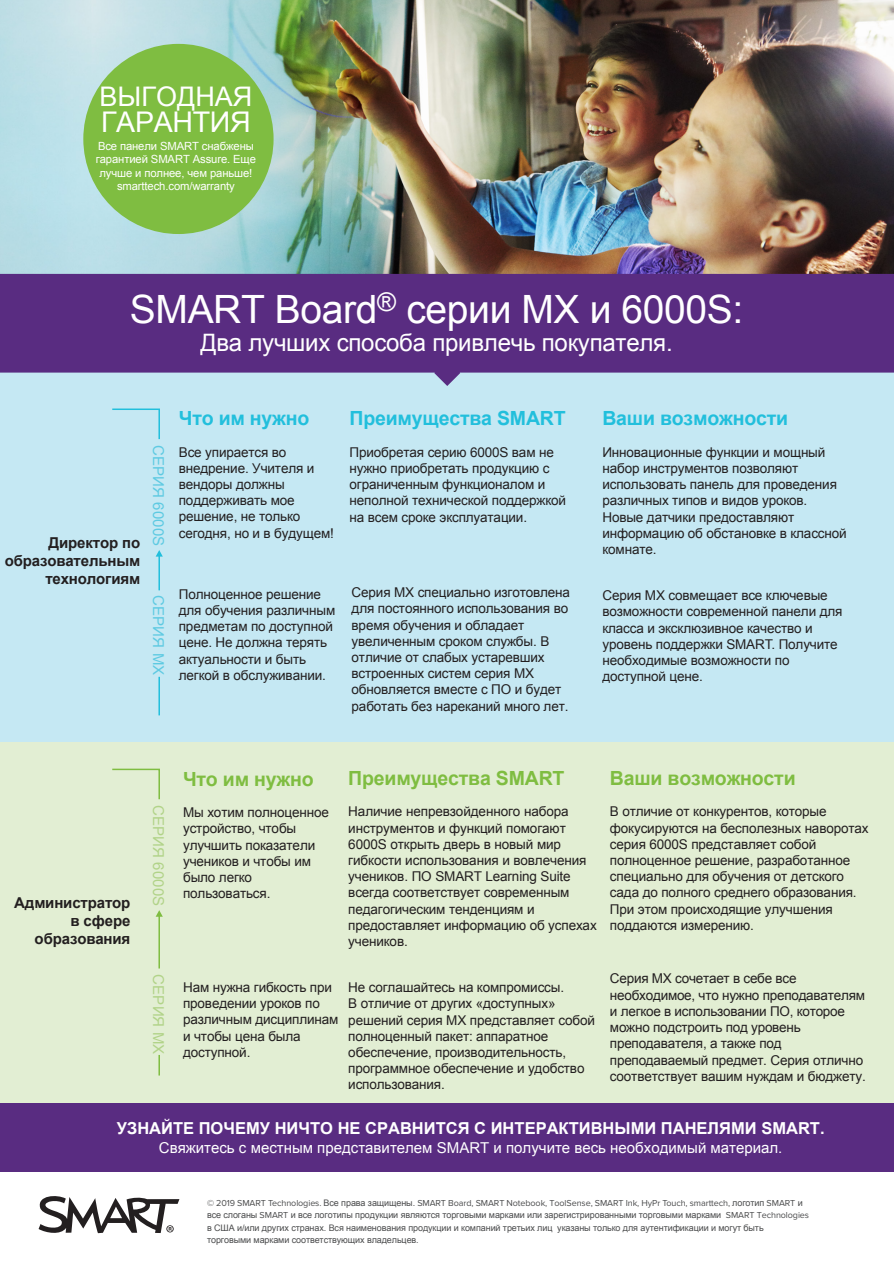
<style>
.page{position:relative;width:894px;height:1263px;background:#fff}
.page>*{position:absolute;margin:0;border:0;box-sizing:border-box;transform-origin:0 0}
.t1{font:39px "Arial";letter-spacing:-.01em;color:#fff}
.t2{font:28.5px "Arial";letter-spacing:-.01em;color:#fff}
.t3{font:27px "Arial";color:#fff}
.t4{font:24px "Arial";letter-spacing:-.01em;color:#fff}
.t5{font:700 19.5px "Arial";letter-spacing:-.01em;color:#22bfdc}
.t6{font:700 19.5px "Arial";letter-spacing:-.01em;color:#7fbd41}
.t7{font:700 16.5px "Arial";color:#fff}
.t8{font:15px "Arial";color:#fff}
.t9{font:700 15px/18px "Arial";letter-spacing:-.01em;color:#231f20;text-align:right}
.t10{font:15px "Arial";letter-spacing:.01em;color:#5ecae2}
.t11{font:15px "Arial";letter-spacing:.01em;color:#b1d388}
.t12{font:13.5px/16.2px "Arial";letter-spacing:-.01em;color:#231f20}
.t13{font:11.25px/13.2px "Arial";letter-spacing:-.01em;color:#fff;text-align:center}
.t14{font:9px/12.1px "Arial";letter-spacing:-.01em;color:#4b4c4d}
.s1{font-family:"Proxima Nova"}
</style>
<div class="page">
<img style="left:0;top:0;width:893px;height:274px">
<div style="left:0;top:732px;width:893px;height:428px;background:#e2eed3"></div>
<div style="left:0;top:338px;width:893px;height:404px;background:#c5e8f3"></div>
<svg style="left:112px;top:408px;width:48px;height:32px"></svg>
<svg style="left:0;top:274px;width:893px;height:112px;background:#65428e"></svg>
<hr style="left:158px;top:553px;width:2px;height:37px;background:#22bfdc">
<hr style="left:158px;top:677px;width:2px;height:38px;background:#22bfdc">
<svg style="left:112px;top:768px;width:48px;height:32px"></svg>
<div style="left:83px;top:44px;width:190px;height:190px;background:#7fbd41;border-radius:50%"></div>
<div style="left:0;top:1103px;width:893px;height:68px;background:#592c81"></div>
<hr style="left:158px;top:913px;width:2px;height:55px;background:#7fbd41">
<hr style="left:158px;top:1055px;width:2px;height:20px;background:#7fbd41">
<svg style="left:156px;top:550px;width:7px;height:6px"></svg>
<svg style="left:156px;top:910px;width:7px;height:6px"></svg>
<svg style="left:38px;top:1196px;width:141px;height:38px"></svg>
<p class="t3" style="left:99px;top:79px;width:154px">ВЫГОДНАЯ</p>
<p class="t2" style="left:101px;top:103px;width:151px">ГАРАНТИЯ</p>
<p class="t13" style="left:96px;top:140px;width:162px">Все панели SMART снабжены гарантией SMART Assure. Еще лучше и полнее, чем раньше! smarttech.com/warranty</p>
<p class="t1" style="left:130px;top:284px;width:614px">SMART Board<sup>®</sup> серии MX и 6000S:</p>
<p class="t4" style="left:200px;top:326px;width:473px">Два лучших способа привлечь покупателя.</p>
<p class="t9" style="left:5px;top:534px;width:137px">Директор по образовательным технологиям</p>
<p class="t10" style="left:168px;top:444px;width:103px;rotate:90deg">СЕРИЯ 6000S</p>
<p class="t10" style="left:168px;top:595px;width:82px;rotate:90deg">СЕРИЯ MX</p>
<p class="t5" style="left:179px;top:405px;width:132px">Что им нужно</p>
<p class="t12" style="left:179px;top:444px;width:157px">Все упирается во внедрение. Учителя и вендоры должны поддерживать мое решение, не только сегодня, но и в будущем!</p>
<p class="t12" style="left:179px;top:586px;width:158px">Полноценное решение для обучения различным предметам по доступной цене. Не должна терять актуальности и быть легкой в обслуживании.</p>
<p class="t5" style="left:349px;top:405px;width:218px">Преимущества SMART</p>
<p class="t12" style="left:349px;top:444px;width:218px">Приобретая серию 6000S вам не нужно приобретать продукцию с ограниченным функционалом и неполной технической поддержкой на всем сроке эксплуатации.</p>
<p class="t12" style="left:351px;top:584px;width:220px">Серия MX специально изготовлена для постоянного использования во время обучения и обладает увеличенным сроком службы. В отличие от слабых устаревших встроенных систем серия MX обновляется вместе с ПО и будет работать без нареканий много лет.</p>
<p class="t5" style="left:602px;top:405px;width:187px">Ваши возможности</p>
<p class="t12" style="left:602px;top:444px;width:246px">Инновационные функции и мощный набор инструментов позволяют использовать панель для проведения различных типов и видов уроков.<br>Новые датчики предоставляют информацию об обстановке в классной комнате.</p>
<p class="t12" style="left:602px;top:587px;width:241px">Серия MX совмещает все ключевые возможности современной панели для класса и эксклюзивное качество и уровень поддержки SMART. Получите необходимые возможности по доступной цене.</p>
<p class="t9" style="left:14px;top:894px;width:118px">Администратор в сфере образования</p>
<p class="t11" style="left:168px;top:804px;width:103px;rotate:90deg">СЕРИЯ 6000S</p>
<p class="t11" style="left:168px;top:974px;width:82px;rotate:90deg">СЕРИЯ MX</p>
<p class="t6" style="left:183px;top:766px;width:132px">Что им нужно</p>
<p class="t12" style="left:183px;top:804px;width:147px">Мы хотим полноценное устройство, чтобы улучшить показатели учеников и чтобы им было легко пользоваться.</p>
<p class="t12" style="left:183px;top:979px;width:157px">Нам нужна гибкость при проведении уроков по различным дисциплинам и чтобы цена была доступной.</p>
<p class="t6" style="left:348px;top:765px;width:218px">Преимущества SMART</p>
<p class="t12" style="left:348px;top:803px;width:250px">Наличие непревзойденного набора инструментов и функций помогают<br>6000S открыть дверь в новый мир гибкости использования и вовлечения учеников. ПО SMART Learning Suite всегда соответствует современным педагогическим тенденциям и предоставляет информацию об успехах учеников.</p>
<p class="t12" style="left:348px;top:979px;width:248px">Не соглашайтесь на компромиссы.<br>В отличие от других «доступных» решений серия MX представляет собой полноценный пакет: аппаратное обеспечение, производительность, программное обеспечение и удобство использования.</p>
<p class="t6" style="left:609px;top:765px;width:187px">Ваши возможности</p>
<p class="t12" style="left:609px;top:803px;width:260px">В отличие от конкурентов, которые фокусируются на бесполезных наворотах серия 6000S представляет собой полноценное решение, разработанное специально для обучения от детского сада до полного среднего образования.<br>При этом происходящие улучшения поддаются измерению.</p>
<p class="t12" style="left:609px;top:970px;width:257px">Серия MX сочетает в себе все необходимое, что нужно преподавателям и легкое в использовании ПО, которое можно подстроить под уровень преподавателя, а также под преподаваемый предмет. Серия отлично соответствует вашим нуждам и бюджету.</p>
<p class="t7" style="left:117px;top:1117px;width:709px">УЗНАЙТЕ ПОЧЕМУ НИЧТО НЕ СРАВНИТСЯ С ИНТЕРАКТИВНЫМИ ПАНЕЛЯМИ SMART.</p>
<p class="t8" style="left:159px;top:1137px;width:625px">Свяжитесь с местным представителем SMART и получите весь необходимый материал.</p>
<p class="t14" style="left:207px;top:1197px;width:603px"><span class="s1">© 2019 SMART Technologies.</span> Все права защищены. <span class="s1">SMART Board, SMART Notebook, ToolSense, SMART Ink, HyPr Touch, smarttech,</span> логотип <span class="s1">SMART</span> и все слоганы <span class="s1">SMART</span> и все логотипы продукции являются торговыми марками или зарегистрированными торговыми марками <span class="s1">SMART Technologies </span>в США и/или других странах. Вся наименования продукции и компаний третьих лиц указаны только для аутентификации и могут быть торговыми марками соответствующих владельцев.</p>
</div>
